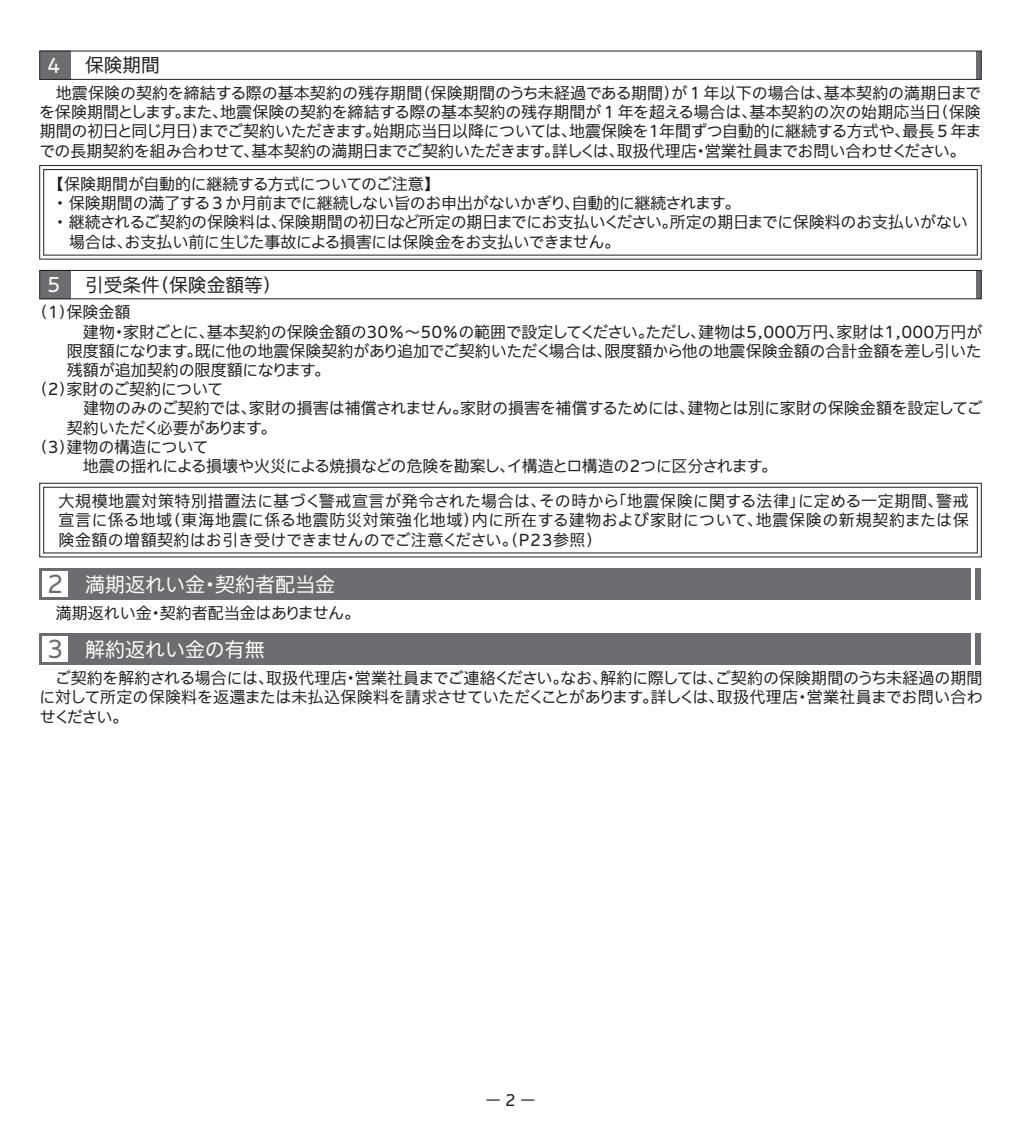
<style>
.page{position:relative;width:1021px;height:1134px;background:#fff}
.page>*{position:absolute;margin:0;border:0;box-sizing:border-box;transform-origin:0 0}
.t1{font:24px "Iwa UCDA Goth Std Th 90 pv RKSJ H";color:#6c6d70}
.t2{font:20px "Iwa UCDA Goth Std Th 90 pv RKSJ H";color:#fff}
.t3{font:18.8px "Iwa UCDA Goth Std Th 90 pv RKSJ H";color:#231f20}
.t4{font:16px/19.2px "Iwa UCDA Goth Std Th 90 pv RKSJ H";letter-spacing:-.01em;color:#231f20;text-align:justify}
.t5{font:16px "Iwa UCDA Goth Std Th 90 pv RKSJ H";letter-spacing:-.045em;color:#231f20}
.t6{font:15.6px "Iwa UCDA Goth Std Th 90 pv RKSJ H";color:#231f20;scale:1.2 1}
.s1{font-size:19.6px;color:#fff}
.s2{font-size:24px;color:#6c6d70}
</style>
<div class="page">
<svg style="left:39px;top:165px;width:943px;height:95px"></svg>
<div style="left:40px;top:568px;width:941px;height:31px;background:#6c6d70"></div>
<div style="left:43px;top:571px;width:25px;height:26px;background:#fff"></div>
<svg style="left:971px;top:568px;width:3px;height:31px"></svg>
<div style="left:40px;top:633px;width:941px;height:31px;background:#6c6d70"></div>
<div style="left:43px;top:636px;width:25px;height:26px;background:#fff"></div>
<svg style="left:971px;top:633px;width:3px;height:31px"></svg>
<div style="left:976px;top:51px;width:5px;height:28px;background:#6c6d70"></div>
<div style="left:40px;top:51px;width:30px;height:28px;background:#6c6d70"></div>
<div style="left:40px;top:51px;width:31px;height:29px;border:1px solid #6c6d70"></div>
<div style="left:39px;top:51px;width:942px;height:29px;border:1px solid #231f20"></div>
<div style="left:976px;top:270px;width:5px;height:29px;background:#6c6d70"></div>
<div style="left:40px;top:270px;width:30px;height:29px;background:#6c6d70"></div>
<div style="left:40px;top:270px;width:31px;height:29px;border:1px solid #6c6d70"></div>
<div style="left:39px;top:270px;width:942px;height:29px;border:1px solid #231f20"></div>
<svg style="left:39px;top:482px;width:943px;height:76px"></svg>
<p class="t3" style="left:47px;top:58px;width:114px"><span class="s1">4</span> 保険期間</p>
<p class="t4" style="left:39px;top:86px;width:944px">　地震保険の契約を締結する際の基本契約の残存期間（保険期間のうち未経過である期間）が１年以下の場合は、基本契約の満期日までを保険期間とします。また、地震保険の契約を締結する際の基本契約の残存期間が１年を超える場合は、基本契約の次の始期応当日（保険期間の初日と同じ月日）までご契約いただきます。始期応当日以降については、地震保険を1年間ずつ自動的に継続する方式や、最長５年までの長期契約を組み合わせて、基本契約の満期日までご契約いただきます。詳しくは、取扱代理店・営業社員までお問い合わせください。</p>
<p class="t4" style="left:48px;top:176px;width:393px">【保険期間が自動的に継続する方式についてのご注意】</p>
<p class="t4" style="left:52px;top:196px;width:690px">・ 保険期間の満了する３か月前までに継続しない旨のお申出がないかぎり、自動的に継続されます。</p>
<p class="t4" style="left:52px;top:215px;width:917px">・ 継続されるご契約の保険料は、保険期間の初日など所定の期日までにお支払いください。所定の期日までに保険料のお支払いがない</p>
<p class="t4" style="left:69px;top:234px;width:552px">場合は、お支払い前に生じた事故による損害には保険金をお支払いできません。</p>
<p class="t3" style="left:47px;top:278px;width:235px"><span class="s1">5</span> 引受条件（保険金額等）</p>
<p class="t4" style="left:32px;top:305px;width:100px">（1）保険金額</p>
<p class="t4" style="left:67px;top:324px;width:917px">　建物・家財ごとに、基本契約の保険金額の30％～50％の範囲で設定してください。ただし、建物は5,000万円、家財は1,000万円が</p>
<p class="t4" style="left:67px;top:343px;width:916px">限度額になります。既に他の地震保険契約があり追加でご契約いただく場合は、限度額から他の地震保険金額の合計金額を差し引いた</p>
<p class="t4" style="left:67px;top:363px;width:265px">残額が追加契約の限度額になります。</p>
<p class="t4" style="left:32px;top:382px;width:193px">（2）家財のご契約について</p>
<p class="t4" style="left:67px;top:401px;width:917px">　建物のみのご契約では、家財の損害は補償されません。家財の損害を補償するためには、建物とは別に家財の保険金額を設定してご</p>
<p class="t5" style="left:67px;top:422px;width:211px">契約いただく必要があります。</p>
<p class="t4" style="left:32px;top:439px;width:178px">（3）建物の構造について</p>
<p class="t4" style="left:67px;top:459px;width:711px">　地震の揺れによる損壊や火災による焼損などの危険を勘案し、イ構造とロ構造の2つに区分されます。</p>
<p class="t4" style="left:59px;top:494px;width:911px">大規模地震対策特別措置法に基づく警戒宣言が発令された場合は、その時から「地震保険に関する法律」に定める一定期間、警戒宣言に係る地域（東海地震に係る地震防災対策強化地域）内に所在する建物および家財について、地震保険の新規契約または保険金額の増額契約はお引き受けできませんのでご注意ください。（P23参照）</p>
<p class="t2" style="left:47px;top:576px;width:289px"><span class="s2">2</span> 満期返れい金・契約者配当金</p>
<p class="t4" style="left:40px;top:606px;width:322px">　満期返れい金・契約者配当金はありません。</p>
<h1 class="t1" style="left:47px;top:640px;width:18px">3</h1>
<p class="t2" style="left:85px;top:641px;width:181px">解約返れい金の有無</p>
<p class="t4" style="left:40px;top:671px;width:944px">　ご契約を解約される場合には、取扱代理店・営業社員までご連絡ください。なお、解約に際しては、ご契約の保険期間のうち未経過の期間に対して所定の保険料を返還または未払込保険料を請求させていただくことがあります。詳しくは、取扱代理店・営業社員までお問い合わせください。</p>
<p class="t6" style="left:483px;top:1094px;width:46px">－ 2 －</p>
</div>
